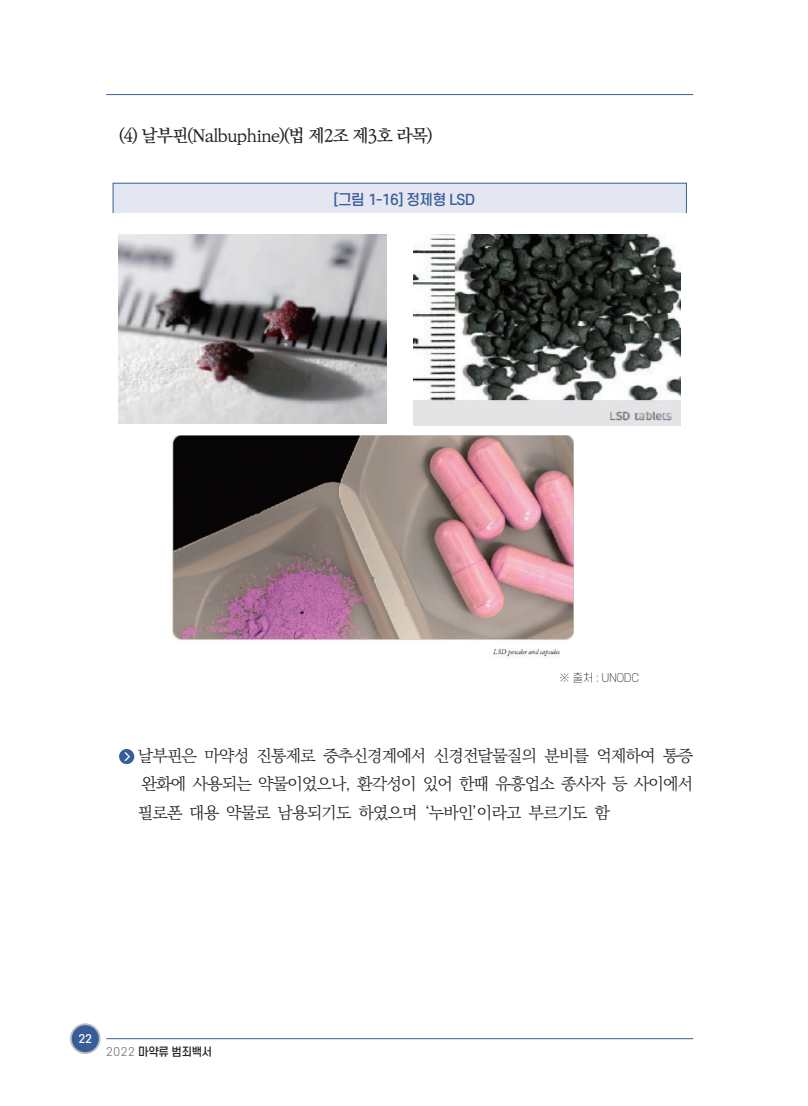
<style>
.page{position:relative;width:808px;height:1106px;background:#fff}
.page>*{position:absolute;margin:0;border:0;box-sizing:border-box;transform-origin:0 0}
.t1{font:500 17.25px "Ko Pub Batang";letter-spacing:-.05em;color:#231f20}
.t2{font:300 16.5px/28.5px "Ko Pub Batang";letter-spacing:-.05em;color:#231f20;text-align:justify}
.t3{font:500 14.25px "S Core Dream 5";letter-spacing:-.04em;color:#385d99}
.t4{font:500 11.25px "S Core Dream 5";letter-spacing:-.03em;color:#231f20}
.t5{font:200 11.25px "S Core Dream 2";letter-spacing:-.04em;color:#231f20}
.t6{font:500 11.25px "S Core Dream 5";color:#fff}
.s1{font-family:"S Core Dream 3";font-weight:300;color:#5d6064}
</style>
<div class="page">
<hr style="left:106px;top:94px;width:587px;height:1px;background:#385d99">
<hr style="left:106px;top:1038px;width:587px;height:1px;background:#385d99">
<div style="left:71px;top:1024px;width:29px;height:29px;background:#385d99;border-radius:50%"></div>
<div style="left:70px;top:1023px;width:31px;height:31px;border:2px solid #bcbdc0;border-radius:50%"></div>
<img style="left:119px;top:234px;width:267px;height:189px">
<img style="left:413px;top:234px;width:268px;height:191px">
<img style="left:172px;top:435px;width:401px;height:223px">
<div style="left:113px;top:183px;width:574px;height:30px;background:#e4e7f1;border:1px solid #385d99"></div>
<div style="left:119px;top:749px;width:15px;height:15px;background:#385d99;border-radius:50%"></div>
<svg style="left:124px;top:750px;width:7px;height:11px"></svg>
<p class="t1" style="left:119px;top:127px;width:315px">(4) 날부핀(Nalbuphine)(법 제2조 제3호 라목)</p>
<p class="t3" style="left:334px;top:189px;width:143px">[그림 1-16] 정제형 LSD</p>
<p class="t5" style="left:559px;top:669px;width:81px">※ 출처 : UNODC</p>
<p class="t2" style="left:138px;top:742px;width:557px">날부핀은 마약성 진통제로 중추신경계에서 신경전달물질의 분비를 억제하여 통증 완화에 사용되는 약물이었으나, 환각성이 있어 한때 유흥업소 종사자 등 사이에서 필로폰 대용 약물로 남용되기도 하였으며 ‘누바인’이라고 부르기도 함</p>
<p class="t6" style="left:78px;top:1030px;width:15px">22</p>
<p class="t4" style="left:106px;top:1043px;width:108px"><span class="s1">2022</span> 마약류 범죄백서</p>
</div>
